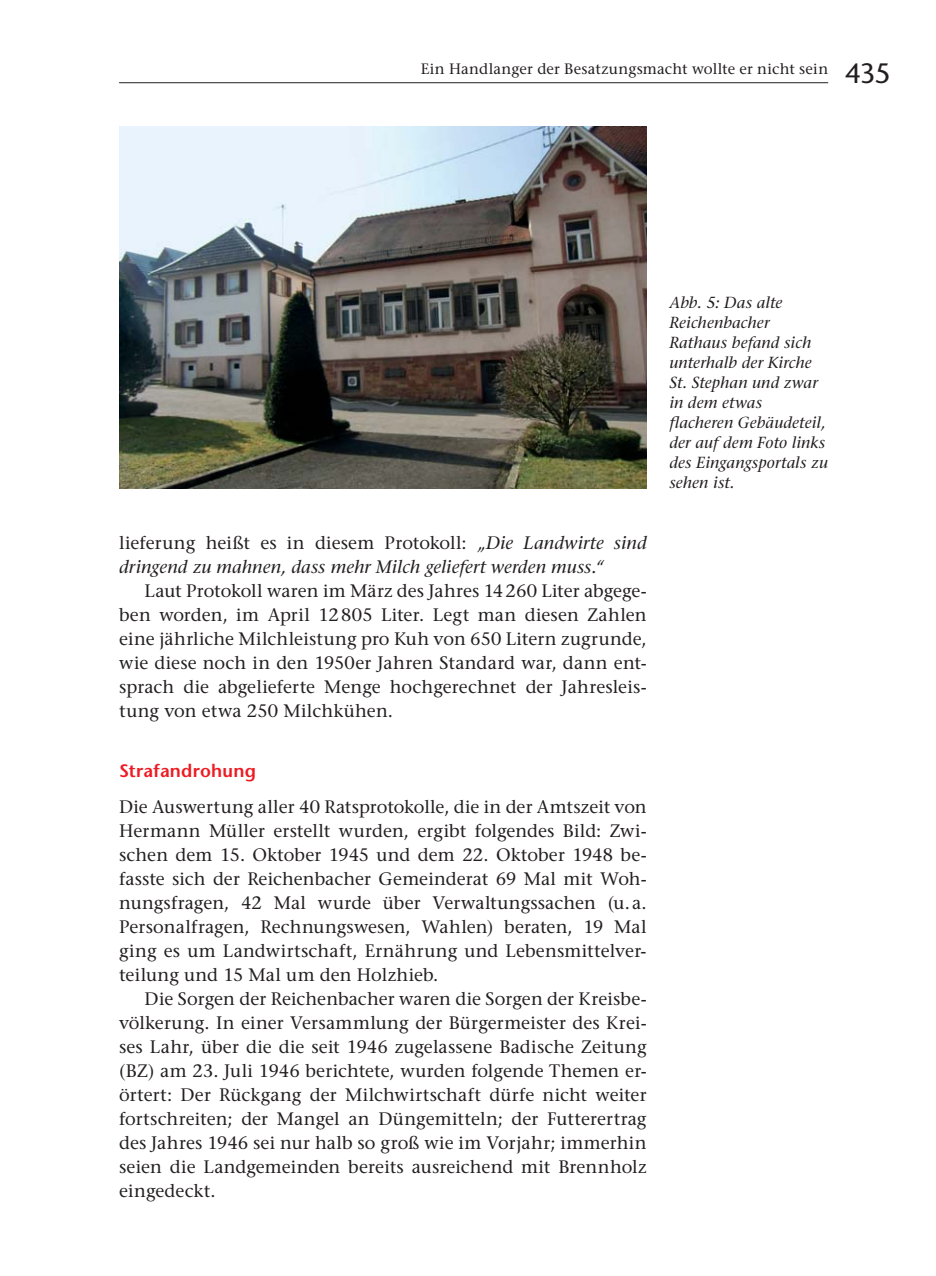
<style>
.page{position:relative;width:936px;height:1276px;background:#fff}
.page>*{position:absolute;margin:0;border:0;box-sizing:border-box;transform-origin:0 0}
.t1{font:500 28px "Stone Sans Std";color:#231f20}
.t2{font:500 18px/24px "Stone Serif Std";letter-spacing:.01em;color:#231f20;text-align:justify}
.t3{font:italic 500 18px/24px "Stone Serif Std";letter-spacing:.005em;color:#231f20}
.t4{font:600 18px "Stone Sans Std";letter-spacing:.01em;color:#ed1c24}
.t5{font:italic 500 16px/20px "Stone Serif Std";letter-spacing:.01em;color:#231f20}
.t6{font:500 15px "Stone Serif Std";letter-spacing:.015em;color:#231f20}
.s1{font-style:normal}
</style>
<div class="page">
<hr style="left:119px;top:82px;width:709px;height:1px;background:#231f20">
<img style="left:119px;top:126px;width:527px;height:362px">
<p class="t6" style="left:421px;top:62px;width:409px">Ein Handlanger der Besatzungsmacht wollte er nicht sein</p>
<h1 class="t1" style="left:845px;top:60px;width:47px">435</h1>
<p class="t3" style="left:119px;top:531px;width:529px"><span class="s1">lieferung heißt es in diesem Protokoll:</span> „Die Landwirte sind dringend zu mahnen, dass mehr Milch geliefert werden muss.“</p>
<p class="t2" style="left:119px;top:580px;width:529px;text-indent:26px">Laut Protokoll waren im März des Jahres 14 260 Liter abgege&shy;ben worden, im April 12 805 Liter. Legt man diesen Zahlen eine jährliche Milchleistung pro Kuh von 650 Litern zugrunde, wie diese noch in den 1950er Jahren Standard war, dann ent&shy;sprach die abgelieferte Menge hochgerechnet der Jahresleis&shy;tung von etwa 250 Milchkühen.</p>
<p class="t4" style="left:119px;top:762px;width:138px">Strafandrohung</p>
<p class="t2" style="left:119px;top:795px;width:529px">Die Auswertung aller 40 Ratsprotokolle, die in der Amtszeit von Hermann Müller erstellt wurden, ergibt folgendes Bild: Zwi&shy;schen dem 15. Oktober 1945 und dem 22. Oktober 1948 be&shy;fasste sich der Reichenbacher Gemeinderat 69 Mal mit Woh&shy;nungsfragen, 42 Mal wurde über Verwaltungssachen (u. a.<br>Personalfragen, Rechnungswesen, Wahlen) beraten, 19 Mal ging es um Landwirtschaft, Ernährung und Lebensmittelver&shy;teilung und 15 Mal um den Holzhieb.</p>
<p class="t2" style="left:119px;top:987px;width:529px;text-indent:26px">Die Sorgen der Reichenbacher waren die Sorgen der Kreisbe&shy;völkerung. In einer Versammlung der Bürgermeister des Krei&shy;ses Lahr, über die die seit 1946 zugelassene Badische Zeitung (BZ) am 23. Juli 1946 berichtete, wurden folgende Themen er&shy;örtert: Der Rückgang der Milchwirtschaft dürfe nicht weiter fortschreiten; der Mangel an Düngemitteln; der Futterertrag des Jahres 1946 sei nur halb so groß wie im Vorjahr; immerhin seien die Landgemeinden bereits ausreichend mit Brennholz eingedeckt.</p>
<p class="t5" style="left:669px;top:293px;width:160px">Abb. 5: Das alte<br>Reichen bacher<br>Rathaus befand sich unterhalb der Kirche<br>St. Stephan und zwar in dem etwas flacheren Gebäudeteil, der auf dem Foto links des Eingangsportals zu sehen ist.</p>
</div>
